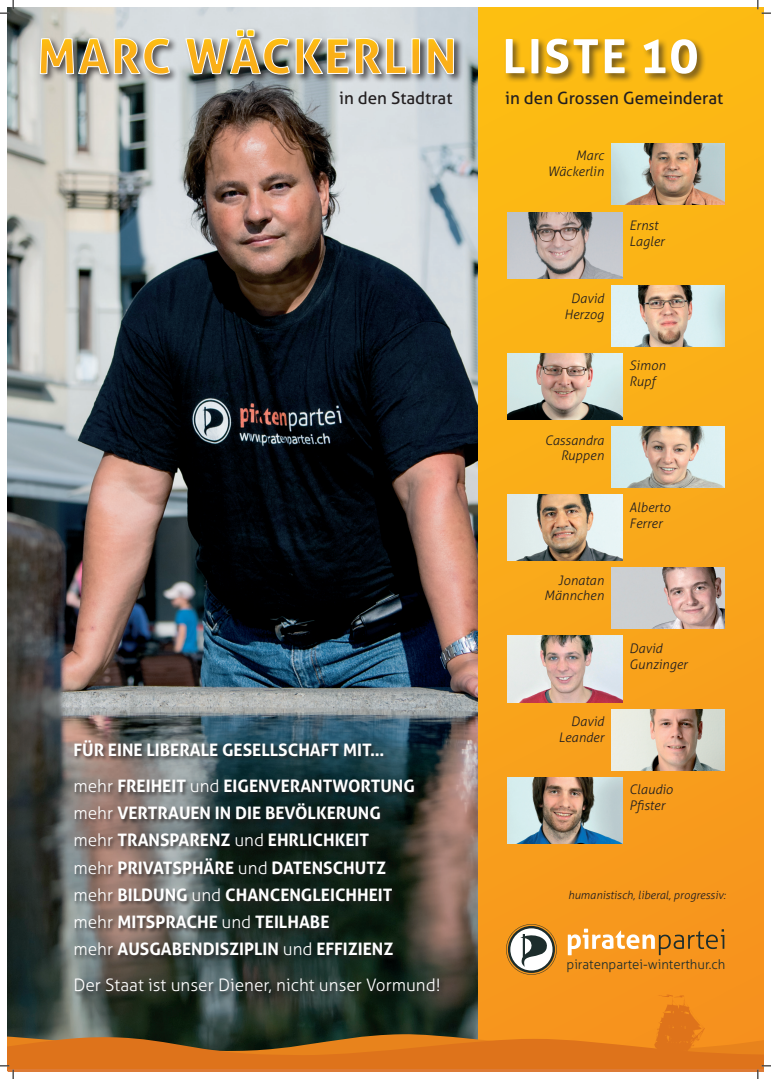
<style>
.page{position:relative;width:771px;height:1079px;background:#fff}
.page>*{position:absolute;margin:0;border:0;box-sizing:border-box;transform-origin:0 0}
.t1{font:700 17.19px/27.2px "Aller";color:#fff}
.t2{font:300 17.19px "Aller";color:#fff}
.t3{font:17px "Aller";color:#231f20}
.t4{font:italic 300 13.19px/15.8px "Aller";color:#231f20}
.t5{font:300 13.19px "Aller";color:#1d2d2c}
.t6{font:italic 300 11.25px "Aller";color:#231f20}
.s1{font-weight:300}
</style>
<div class="page">
<div style="left:8px;top:8px;width:755px;height:1057px;background:linear-gradient(to bottom,#fcbf15,#f59221)"></div>
<img style="left:8px;top:8px;width:469px;height:986px">
<svg style="left:506px;top:924px;width:50px;height:50px"></svg>
<svg style="left:567px;top:928px;width:157px;height:27px;background:#e7a045"></svg>
<div style="left:74px;top:739px;width:371px;height:260px;background:#231f20;opacity:.75"></div>
<div style="left:38px;top:27px;width:425px;height:57px;background:#231f20;opacity:.75"></div>
<svg style="left:40px;top:21px;width:414px;height:86px;background:#beb69e"></svg>
<img style="left:507px;top:212px;width:115px;height:66px">
<img style="left:507px;top:353px;width:115px;height:67px">
<img style="left:507px;top:494px;width:115px;height:67px">
<img style="left:507px;top:636px;width:115px;height:66px">
<img style="left:507px;top:777px;width:115px;height:66px">
<img style="left:611px;top:285px;width:112px;height:61px">
<img style="left:611px;top:143px;width:112px;height:61px">
<img style="left:611px;top:427px;width:112px;height:60px">
<img style="left:611px;top:568px;width:112px;height:61px">
<img style="left:611px;top:709px;width:112px;height:61px">
<div style="left:503px;top:37px;width:203px;height:46px;background:#231f20;opacity:.62"></div>
<svg style="left:505px;top:39px;width:191px;height:35px"></svg>
<svg style="left:0;top:0;width:14px;height:14px"></svg>
<svg style="left:757px;top:0;width:13px;height:14px"></svg>
<svg style="left:0;top:994px;width:770px;height:85px;background:#a87439"></svg>
<p class="t3" style="left:339px;top:87px;width:115px">in den Stadtrat</p>
<p class="t3" style="left:505px;top:87px;width:219px">in den Grossen Gemeinderat</p>
<p class="t1" style="left:73px;top:731px;width:341px;line-height:36.1px">FÜR EINE LIBERALE GESELLSCHAFT MIT… <span class="s1">mehr</span> FREIHEIT <span class="s1">und</span> EIGENVERANTWORTUNG</p>
<p class="t1" style="left:73px;top:799px;width:321px"><span class="s1">mehr</span> VERTRAUEN IN DIE BEVÖLKERUNG <span class="s1">mehr</span> TRANSPARENZ <span class="s1">und</span> EHRLICHKEIT <span class="s1">mehr</span> PRIVATSPHÄRE <span class="s1">und</span> DATENSCHUTZ <span class="s1">mehr</span> BILDUNG <span class="s1">und</span> CHANCENGLEICHHEIT <span class="s1">mehr</span> MITSPRACHE <span class="s1">und</span> TEILHABE<br><span class="s1">mehr</span> AUSGABENDISZIPLIN <span class="s1">und</span> EFFIZIENZ</p>
<p class="t2" style="left:73px;top:975px;width:368px">Der Staat ist unser Diener, nicht unser Vormund!</p>
<p class="t4" style="left:547px;top:147px;width:58px;text-align:right">Marc<br>Wäckerlin</p>
<p class="t4" style="left:564px;top:290px;width:41px;text-align:center">David<br>Herzog</p>
<p class="t4" style="left:545px;top:432px;width:60px;text-align:right">Cassandra<br>Ruppen</p>
<p class="t4" style="left:544px;top:572px;width:61px;text-align:right">Jonatan<br>Männchen</p>
<p class="t4" style="left:558px;top:714px;width:47px;text-align:right">David<br>Leander</p>
<p class="t4" style="left:629px;top:218px;width:37px">Ernst<br>Lagler</p>
<p class="t4" style="left:629px;top:357px;width:38px">Simon<br>Rupf</p>
<p class="t4" style="left:629px;top:499px;width:43px">Alberto<br>Ferrer</p>
<p class="t4" style="left:629px;top:640px;width:60px">David<br>Gunzinger</p>
<p class="t4" style="left:629px;top:781px;width:45px">Claudio<br>Pfister</p>
<p class="t6" style="left:568px;top:888px;width:159px">humanistisch, liberal, progressiv:</p>
<p class="t5" style="left:566px;top:956px;width:160px">piratenpartei-winterthur.ch</p>
</div>
